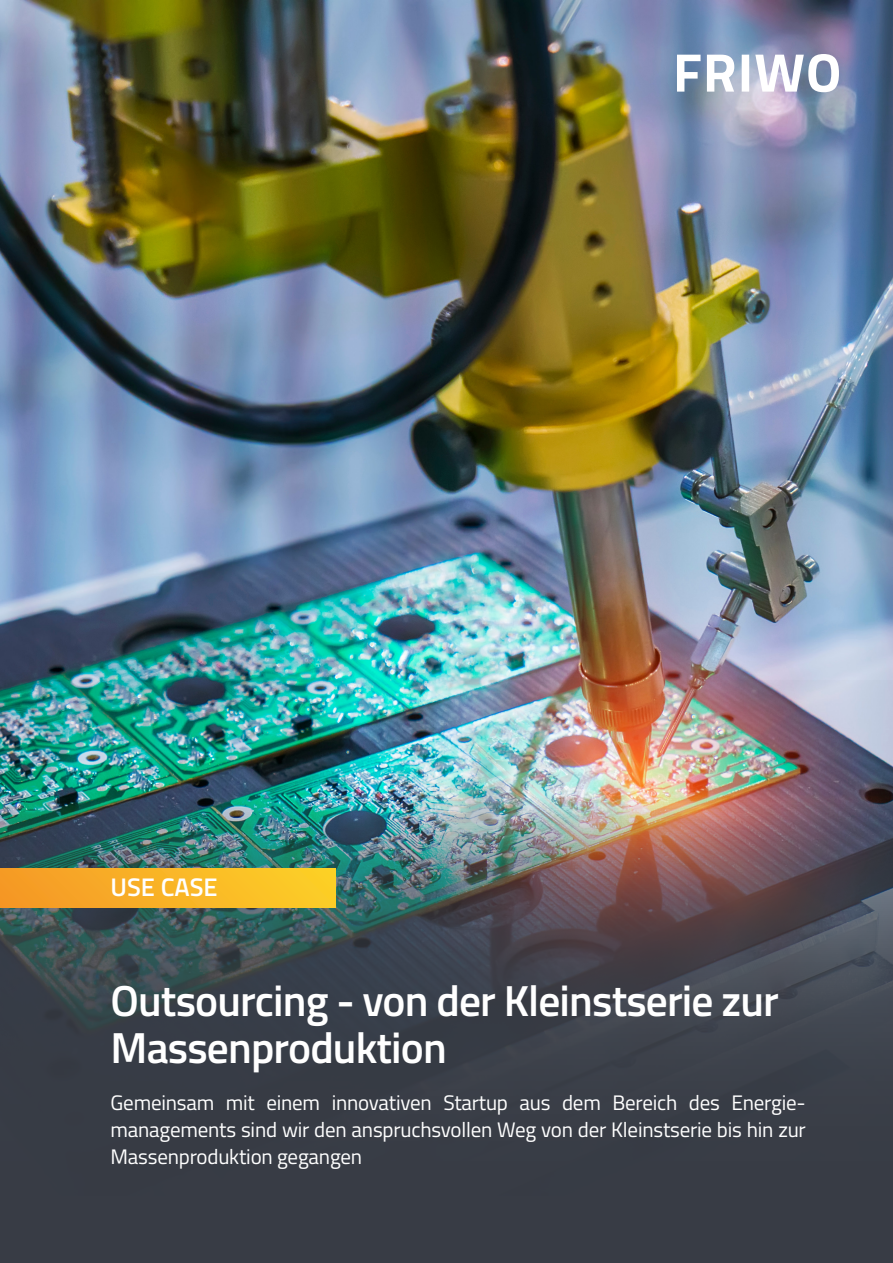
<style>
.page{position:relative;width:893px;height:1263px;background:#fff}
.page>*{position:absolute;margin:0;border:0;box-sizing:border-box;transform-origin:0 0}
.t1{font:600 43.5px/46.5px "Titillium Web";letter-spacing:-.02em;color:#fff}
.t2{font:600 25.5px "Titillium Web";color:#fff}
.t3{font:21px/27px "Titillium Web";letter-spacing:-.01em;color:#fff;text-align:justify}
</style>
<div class="page">
<img style="left:0;top:0;width:893px;height:680px">
<img style="left:0;top:680px;width:893px;height:583px">
<div style="left:0;top:868px;width:336px;height:40px;background:linear-gradient(to right,#f59826,#fcd027)"></div>
<svg style="left:677px;top:54px;width:162px;height:38px"></svg>
<p class="t2" style="left:111px;top:868px;width:109px">USE CASE</p>
<p class="t1" style="left:111px;top:976px;width:670px">Outsourcing - von der Kleinstserie zur<br>Massenproduktion</p>
<p class="t3" style="left:111px;top:1088px;width:697px">Gemeinsam mit einem innovativen Startup aus dem Bereich des Energie&shy;managements sind wir den anspruchsvollen Weg von der Kleinstserie bis hin zur Massenproduktion gegangen</p>
</div>
